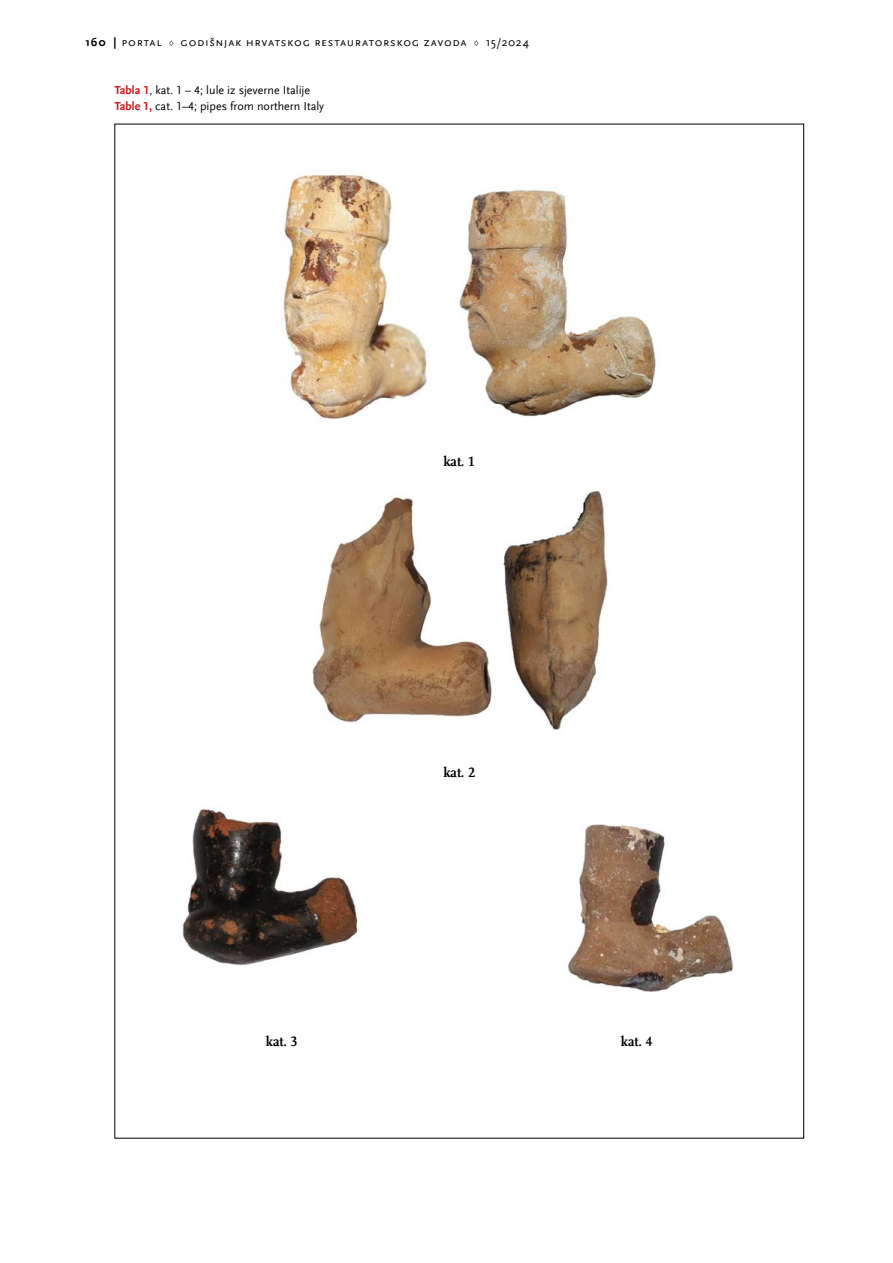
<style>
.page{position:relative;width:893px;height:1263px;background:#fff}
.page>*{position:absolute;margin:0;border:0;box-sizing:border-box;transform-origin:0 0}
.t1{font:700 14.25px "Scala Offc Pro";color:#000}
.t2{font:12px/16.5px "Scala Sans Offc Pro";color:#000}
.t3{font:12px "Scala Sans Sc Offc Pro";letter-spacing:.055em;color:#000}
.s1{font-weight:700}
.s2{font-weight:700;color:#cd1719}
</style>
<div class="page">
<img style="left:182px;top:173px;width:552px;height:819px">
<p class="t3" style="left:85px;top:35px;width:445px"><span class="s1">160 |</span> portal ♢ godišnjak hrvatskog restauratorskog zavoda ♢ 15/2024</p>
<p class="t2" style="left:115px;top:82px;width:211px"><span class="s2">Tabla 1</span>, kat. 1 – 4; lule iz sjeverne Italije<br><span class="s2">Table 1,</span> cat. 1–4; pipes from northern Italy</p>
<p class="t1" style="left:443px;top:453px;width:33px">kat. 1</p>
<p class="t1" style="left:443px;top:764px;width:33px">kat. 2</p>
<p class="t1" style="left:266px;top:1033px;width:33px">kat. 3</p>
<p class="t1" style="left:621px;top:1033px;width:33px">kat. 4</p>
</div>
